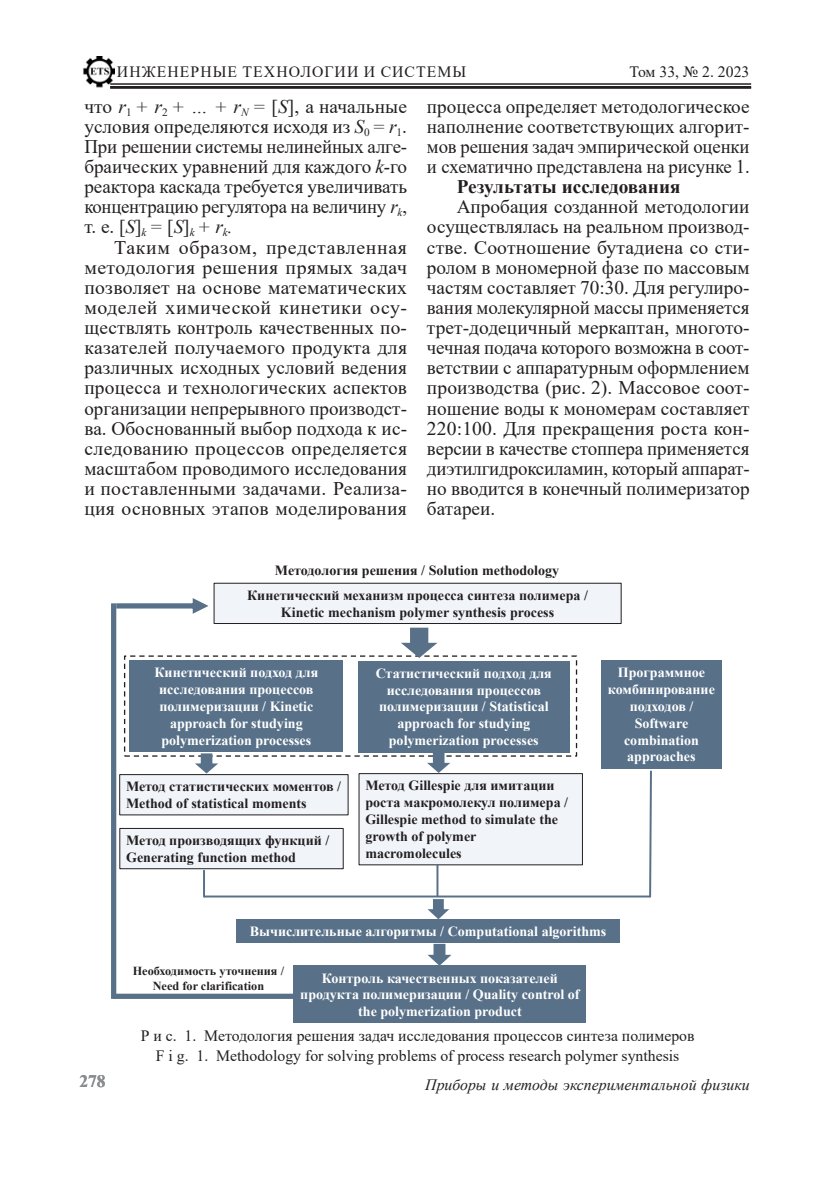
<style>
.page{position:relative;width:839px;height:1191px;background:#fff}
.page>*{position:absolute;margin:0;border:0;box-sizing:border-box;transform-origin:0 0}
.t1{font:19.25px/20.1px "Times New Roman";letter-spacing:-.005em;color:#231f20;text-align:justify}
.t2{font:700 19.25px "Times New Roman";color:#231f20}
.t3{font:700 17.5px "Times New Roman";color:#8a8c8f}
.t4{font:15.75px/20.7px "Times New Roman";color:#231f20;text-align:center}
.t5{font:italic 15.75px "Times New Roman";color:#231f20}
.t6{font:15.75px "Times New Roman";letter-spacing:.065em;color:#231f20}
.t7{font:700 14px/16.8px "Times New Roman";color:#fff;text-align:center}
.t8{font:700 14px/16.8px "Times New Roman";color:#231f20}
.t9{font:700 12.25px/14.7px "Times New Roman";color:#231f20;text-align:center}
.s1{font-style:italic}
</style>
<div class="page">
<img style="left:83px;top:56px;width:32px;height:32px">
<hr style="left:110px;top:84px;width:641px;height:1px;background:#231f20">
<hr style="left:110px;top:86px;width:641px;height:3px;background:#231f20">
<div style="left:214px;top:583px;width:407px;height:40px;background:#f1f5f9"></div>
<div style="left:214px;top:583px;width:407px;height:40px;border:1px solid #231f20"></div>
<div style="left:130px;top:660px;width:213px;height:92px;background:#587189"></div>
<div style="left:358px;top:661px;width:211px;height:91px;background:#587189"></div>
<div style="left:601px;top:660px;width:120px;height:109px;background:#587189"></div>
<div style="left:120px;top:774px;width:228px;height:41px;background:#f1f5f9"></div>
<div style="left:120px;top:774px;width:228px;height:41px;border:1px solid #231f20"></div>
<div style="left:120px;top:828px;width:223px;height:40px;background:#f1f5f9"></div>
<div style="left:120px;top:828px;width:223px;height:40px;border:1px solid #231f20"></div>
<div style="left:359px;top:773px;width:223px;height:92px;background:#f1f5f9"></div>
<div style="left:359px;top:773px;width:223px;height:92px;border:1px solid #231f20"></div>
<hr style="left:204px;top:895px;width:446px;height:2px;background:#587189">
<hr style="left:203px;top:870px;width:2px;height:27px;background:#587189">
<svg style="left:648px;top:770px;width:4px;height:128px"></svg>
<hr style="left:436px;top:865px;width:2px;height:31px;background:#587189">
<div style="left:293px;top:965px;width:293px;height:58px;background:#587189"></div>
<div style="left:236px;top:919px;width:383px;height:23px;background:#587189"></div>
<svg style="left:401px;top:627px;width:36px;height:31px"></svg>
<svg style="left:427px;top:943px;width:24px;height:22px"></svg>
<svg style="left:427px;top:899px;width:22px;height:20px"></svg>
<svg style="left:195px;top:753px;width:23px;height:20px"></svg>
<svg style="left:427px;top:753px;width:23px;height:20px"></svg>
<div style="left:114px;top:993px;width:179px;height:6px;background:#587189"></div>
<div style="left:111px;top:603px;width:5px;height:395px;background:#587189"></div>
<svg style="left:116px;top:598px;width:92px;height:16px"></svg>
<p class="t6" style="left:117px;top:60px;width:351px">ИНЖЕНЕРНЫЕ ТЕХНОЛОГИИ И СИСТЕМЫ</p>
<p class="t4" style="left:629px;top:61px;width:121px">Том 33, № 2. 2023</p>
<p class="t1" style="left:84px;top:95px;width:324px">что <span class="s1">r</span><sub>1</sub> <span class="s1">+ r</span><sub>2</sub> <span class="s1">+ … + r</span><sub>N</sub> <span class="s1">=</span> [<span class="s1">S</span>], а начальные условия определяются исходя из <span class="s1">S</span><sub>0</sub> <span class="s1">= r</span><sub>1</sub>.<br>При решении системы нелинейных алге&shy;браических уравнений для каждого <span class="s1">k-</span>го реактора каскада требуется увеличивать концентрацию регулятора на величину <span class="s1">r</span><sub>k</sub>, т. е. [<span class="s1">S</span>]<sub>k</sub> <span class="s1">=</span> [<span class="s1">S</span>]<sub>k</sub> <span class="s1">+ r</span><sub>k</sub><span class="s1">.</span></p>
<p class="t1" style="left:84px;top:236px;width:324px;text-indent:30px">Таким образом, представленная методология решения прямых задач позволяет на основе математических моделей химической кинетики осу&shy;ществлять контроль качественных по&shy;казателей получаемого продукта для различных исходных условий ведения процесса и технологических аспектов организации непрерывного производст&shy;ва. Обоснованный выбор подхода к ис&shy;следованию процессов определяется масштабом проводимого исследования и поставленными задачами. Реализа&shy;ция основных этапов моделирования</p>
<p class="t1" style="left:427px;top:95px;width:324px">процесса определяет методологическое наполнение соответствующих алгорит&shy;мов решения задач эмпирической оценки и схематично представлена на рисунке 1.</p>
<p class="t2" style="left:456px;top:173px;width:225px">Результаты исследования</p>
<p class="t1" style="left:427px;top:196px;width:324px;text-indent:30px">Апробация созданной методологии осуществлялась на реальном производ&shy;стве. Соотношение бутадиена со сти&shy;ролом в мономерной фазе по массовым частям составляет 70:30. Для регулиро&shy;вания молекулярной массы применяется трет-додецичный меркаптан, многото&shy;чечная подача которого возможна в соот&shy;ветствии с аппаратурным оформлением производства (рис. 2). Массовое соот&shy;ношение воды к мономерам составляет 220:100. Для прекращения роста кон&shy;версии в качестве стоппера применяется диэтилгидроксиламин, который аппарат&shy;но вводится в конечный полимеризатор батареи.</p>
<p class="t8" style="left:247px;top:557px;width:342px;line-height:25.2px;text-align:center">Методология решения / Solution methodology<br>Кинетический механизм процесса синтеза полимера /</p>
<p class="t8" style="left:281px;top:603px;width:275px">Kinetic mechanism polymer synthesis process</p>
<p class="t7" style="left:154px;top:664px;width:165px">Кинетический подход для исследования процессов полимеризации / Kinetic approach for studying polymerization processes</p>
<p class="t7" style="left:375px;top:664px;width:178px">Статистический подход для исследования процессов полимеризации / Statistical approach for studying polymerization processes</p>
<p class="t7" style="left:607px;top:664px;width:108px">Программное комбинирование подходов /<br>Software combination approaches</p>
<p class="t8" style="left:126px;top:778px;width:216px">Метод статистических моментов /<br>Method of statistical moments</p>
<p class="t8" style="left:126px;top:831px;width:205px">Метод производящих функций /<br>Generating function method</p>
<p class="t8" style="left:365px;top:777px;width:204px">Метод Gillespie для имитации роста макромолекул полимера /<br>Gillespie method to simulate the growth of polymer macromolecules</p>
<p class="t7" style="left:250px;top:922px;width:358px">Вычислительные алгоритмы / Computational algorithms</p>
<p class="t9" style="left:133px;top:963px;width:153px">Необходимость уточнения /<br>Need for clarification</p>
<p class="t7" style="left:300px;top:969px;width:281px">Контроль качественных показателей продукта полимеризации / Quality control of the polymerization product</p>
<p class="t3" style="left:79px;top:1068px;width:28px">278</p>
<p class="t4" style="left:141px;top:1024px;width:555px">Р и с. 1. Методология решения задач исследования процессов синтеза полимеров<br>F i g. 1. Methodology for solving problems of process research polymer synthesis</p>
<p class="t5" style="left:425px;top:1073px;width:326px">Приборы и методы экспериментальной физики</p>
</div>
